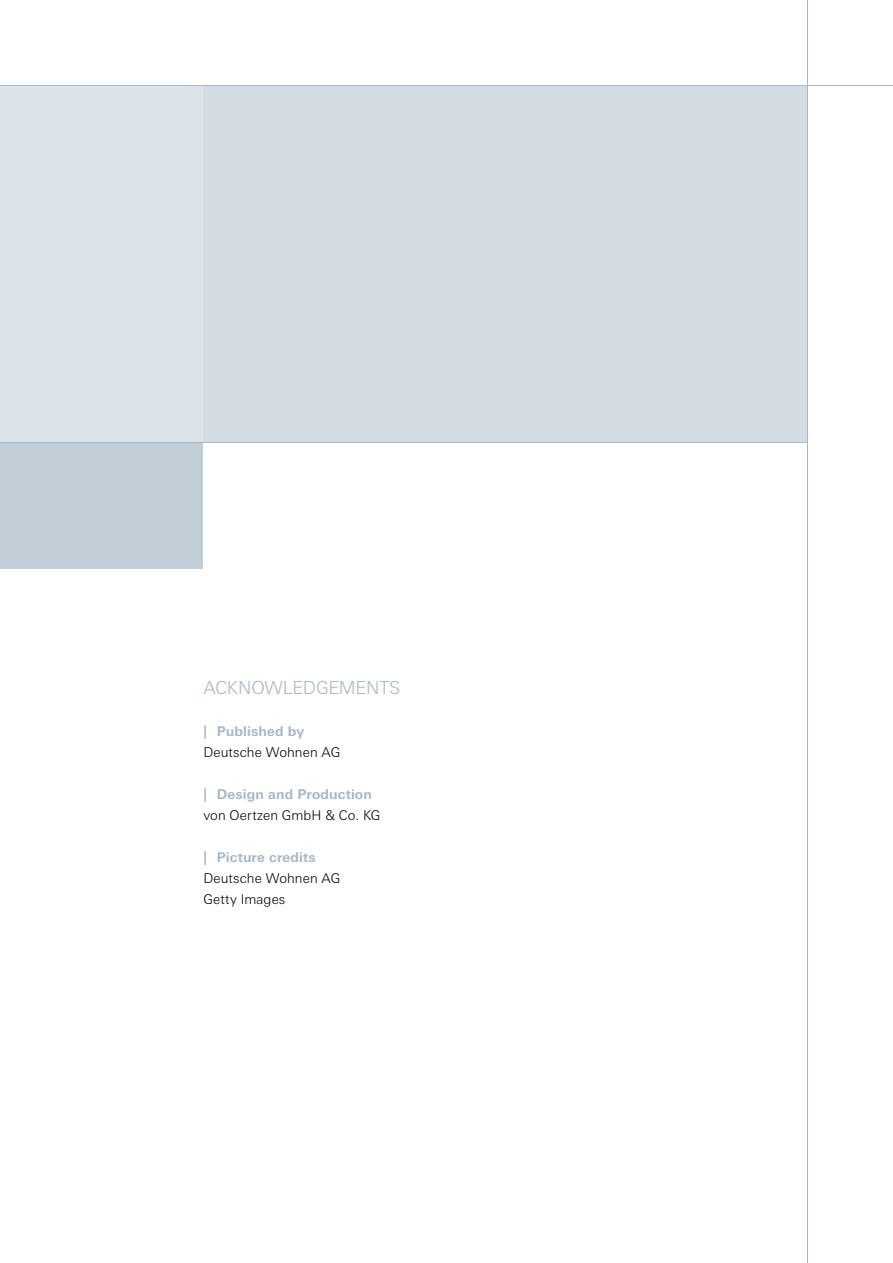
<style>
.page{position:relative;width:893px;height:1263px;background:#fff}
.page>*{position:absolute;margin:0;border:0;box-sizing:border-box;transform-origin:0 0}
.t1{font:300 18px "Deu Ba Univers";letter-spacing:-.015em;color:#a6b7c6}
.t2{font:300 13.5px/21px "Deu Ba Univers";letter-spacing:.01em;color:#000}
.t3{font:700 13.5px "Deu Ba Univers";letter-spacing:.01em;color:#a6b7c6}
</style>
<div class="page">
<div style="left:203px;top:85px;width:605px;height:357px;background:#d3dbe3"></div>
<div style="left:0;top:85px;width:203px;height:357px;background:#dbe2e8"></div>
<div style="left:0;top:443px;width:203px;height:125px;background:#c1cdd7"></div>
<hr style="left:0;top:85px;width:893px;height:1px;background:#a6b7c6">
<hr style="left:807px;top:0;width:1px;height:1263px;background:#a6b7c6">
<hr style="left:0;top:442px;width:808px;height:1px;background:#a6b7c6">
<h1 class="t1" style="left:203px;top:677px;width:198px">ACKNOWLEDGEMENTS</h1>
<p class="t3" style="left:203px;top:723px;width:102px">| Published by</p>
<p class="t2" style="left:203px;top:742px;width:139px">Deutsche Wohnen AG</p>
<p class="t3" style="left:203px;top:786px;width:170px">| Design and Production</p>
<p class="t2" style="left:203px;top:805px;width:179px">von Oertzen GmbH &amp; Co. KG</p>
<p class="t3" style="left:203px;top:849px;width:114px">| Picture credits</p>
<p class="t2" style="left:203px;top:868px;width:139px">Deutsche Wohnen AG<br>Getty Images</p>
</div>
